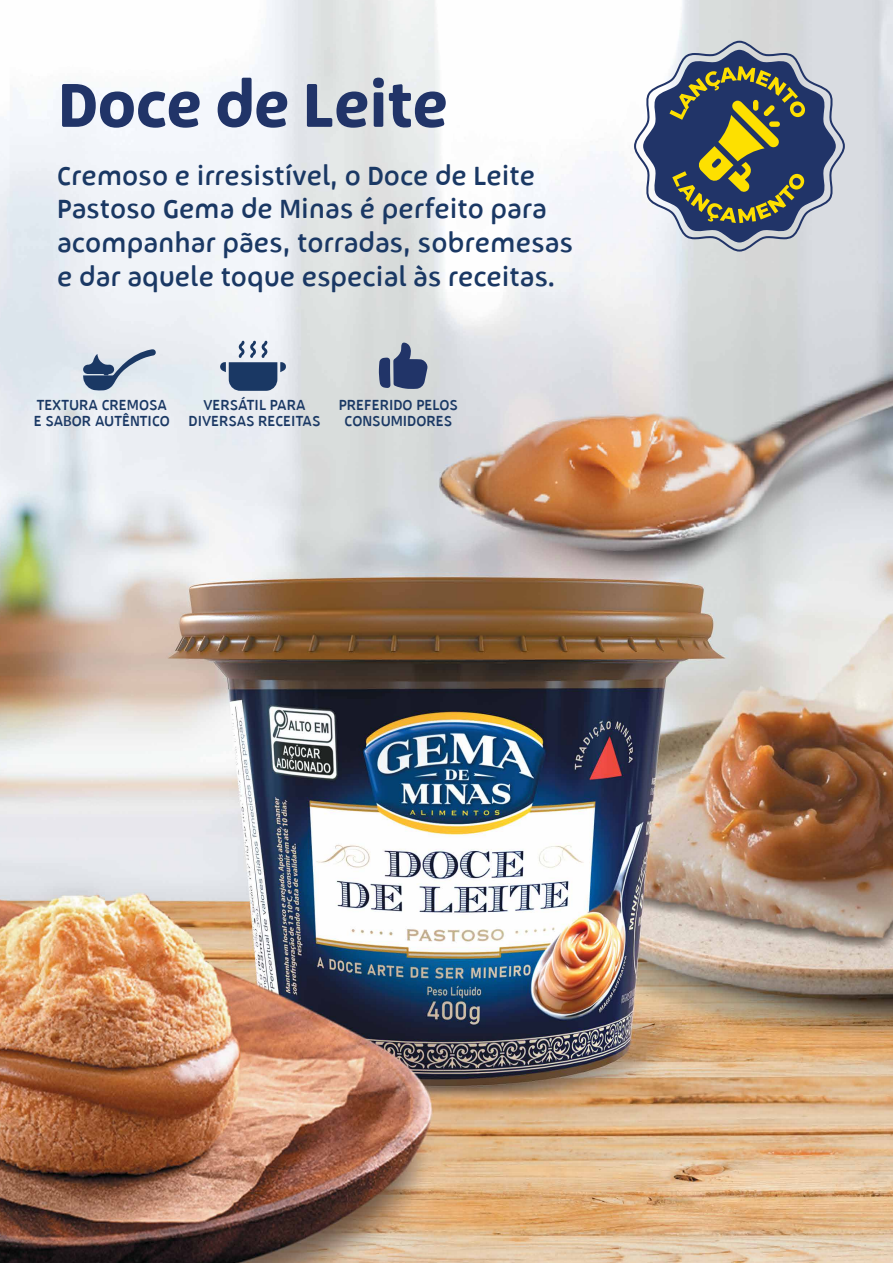
<style>
.page{position:relative;width:893px;height:1263px;background:#fff}
.page>*{position:absolute;margin:0;border:0;box-sizing:border-box;transform-origin:0 0}
.t1{font:600 79.2px "Lawabo";letter-spacing:-.01em;color:#213468}
.t2{font:33.3px/33.5px "Lawabo";color:#1a3864}
.t3{font:18.45px/15.5px "Lawabo";color:#1a3864;text-align:center}
</style>
<div class="page">
<img style="left:0;top:0;width:893px;height:1263px">
<svg style="left:379px;top:343px;width:48px;height:46px;background:#647192"></svg>
<svg style="left:634px;top:41px;width:211px;height:211px;background:#838b8c"></svg>
<svg style="left:220px;top:341px;width:66px;height:50px;background:#8797ae"></svg>
<svg style="left:83px;top:349px;width:73px;height:41px;background:#9eadc0"></svg>
<h1 class="t1" style="left:58px;top:61px;width:392px">Doce de Leite</h1>
<p class="t2" style="left:57px;top:158px;width:517px">Cremoso e irresistível, o Doce de Leite Pastoso Gema de Minas é perfeito para acompanhar pães, torradas, sobremesas e dar aquele toque especial às receitas.</p>
<p class="t3" style="left:34px;top:397px;width:138px;text-align:left">TEXTURA CREMOSA<br>E SABOR AUTÊNTICO</p>
<p class="t3" style="left:189px;top:397px;width:133px">VERSÁTIL PARA<br>DIVERSAS RECEITAS</p>
<p class="t3" style="left:339px;top:397px;width:121px">PREFERIDO PELOS<br>CONSUMIDORES</p>
</div>
